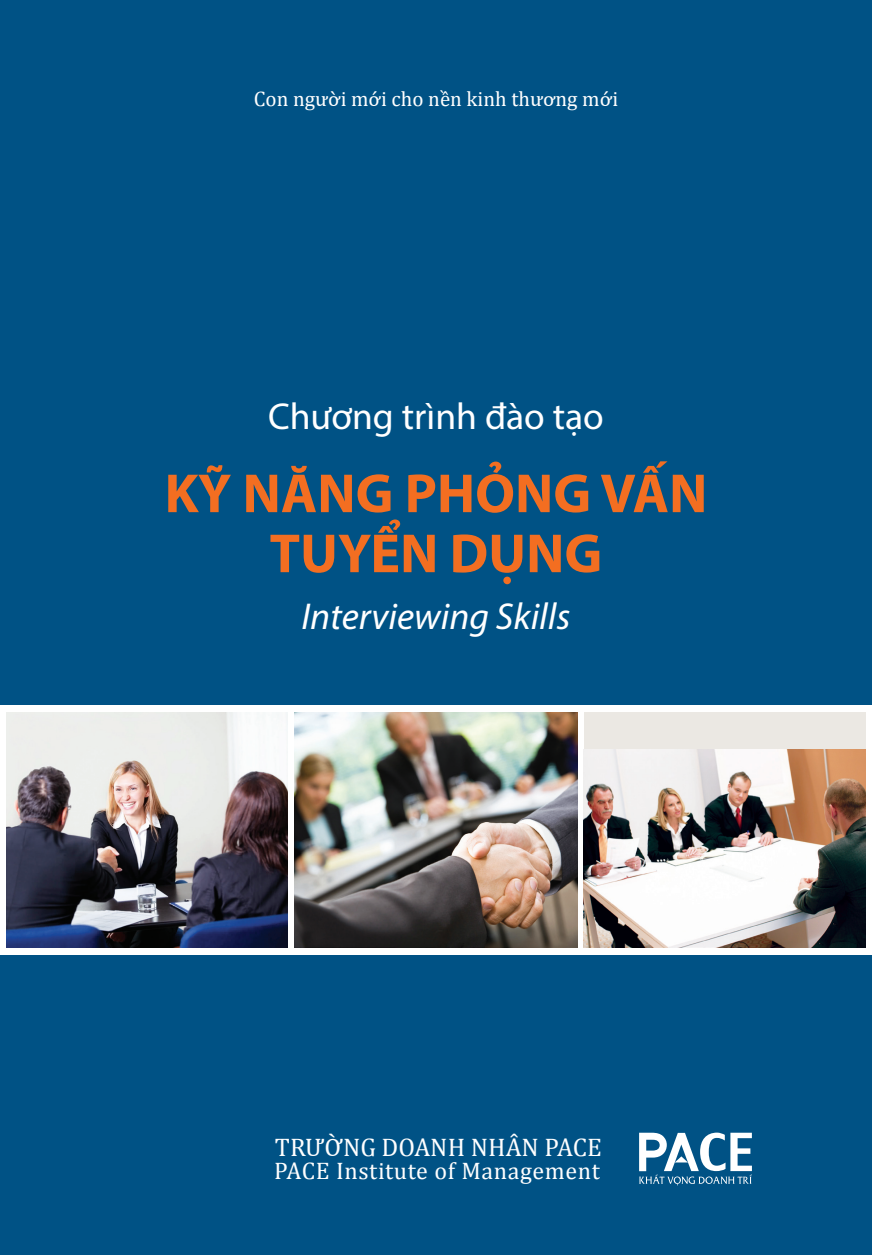
<style>
.page{position:relative;width:872px;height:1255px;background:#fff}
.page>*{position:absolute;margin:0;border:0;box-sizing:border-box;transform-origin:0 0}
.t1{font:700 55.5px/60px "Myriad Pro";color:#f36e21;text-align:center}
.t2{font:italic 37.5px "Myriad Pro";color:#fff}
.t3{font:37.5px "Myriad Pro";color:#fff}
.t4{font:25.5px "Cambria";color:#fff}
.t5{font:24px "Cambria";letter-spacing:.025em;color:#fff}
.t6{font:21px "Cambria";color:#fff}
</style>
<div class="page">
<div style="left:0;top:955px;width:872px;height:299px;background:#005285"></div>
<div style="left:0;top:0;width:872px;height:704px;background:#005285"></div>
<svg style="left:639px;top:1132px;width:113px;height:53px"></svg>
<div style="left:584px;top:712px;width:281px;height:235px;background:#ebe8e3"></div>
<img style="left:294px;top:712px;width:283px;height:235px">
<img style="left:6px;top:712px;width:281px;height:235px">
<img style="left:584px;top:749px;width:281px;height:198px">
<p class="t6" style="left:254px;top:86px;width:366px">Con người mới cho nền kinh thương mới</p>
<h2 class="t3" style="left:268px;top:393px;width:337px">Chương trình đào tạo</h2>
<h1 class="t1" style="left:165px;top:461px;width:544px">KỸ NĂNG PHỎNG VẤN<br>TUYỂN DỤNG</h1>
<h2 class="t2" style="left:301px;top:593px;width:270px">Interviewing Skills</h2>
<p class="t4" style="left:275px;top:1131px;width:328px">TRƯỜNG DOANH NHÂN PACE</p>
<p class="t5" style="left:274px;top:1156px;width:327px">PACE Institute of Management</p>
</div>
